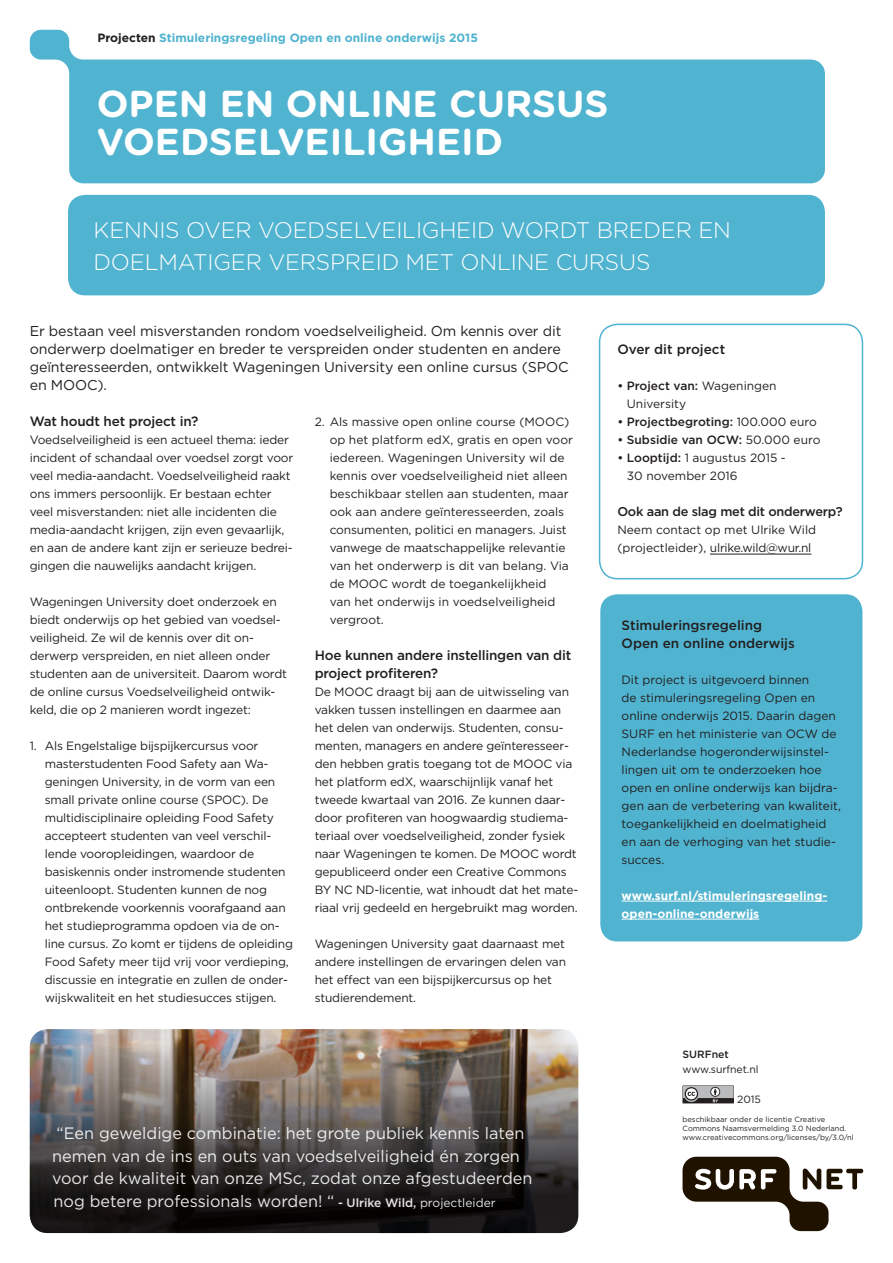
<style>
.page{position:relative;width:893px;height:1263px;background:#fff}
.page>*{position:absolute;margin:0;border:0;box-sizing:border-box;transform-origin:0 0}
.t1{font:700 37.5px/37.5px "Gotham Rounded";color:#fff}
.t2{font:300 22.5px/31.5px "Gotham Rounded";letter-spacing:-.01em;color:#fff}
.t3{font:16.5px/22.5px "Gotham";color:#fff}
.t4{font:14.25px/18px "Gotham";letter-spacing:-.01em;color:#231f20}
.t5{font:500 13.5px/18px "Gotham";letter-spacing:-.015em;color:#231f20}
.t6{font:500 12.75px "Gotham";letter-spacing:-.02em;color:#231f20}
.t7{font:12px/18px "Gotham";letter-spacing:-.015em;color:#231f20}
.t8{font:500 12px "Gotham";color:#231f20}
.t9{font:700 12px "Gotham";color:#50b3cf}
.t10{font:700 12px/18px "Gotham";color:#fff}
.t11{font:10.5px "Gotham";letter-spacing:-.01em;color:#231f20}
.t12{font:500 10.5px "Gotham";color:#231f20}
.t13{font:7.5px/9px "Gotham";color:#231f20}
.s1{color:#231f20}
.s2{font-weight:500;font-size:12px}
.s3{font-size:12px}
.s4{font-weight:500}
.s5{font-weight:400}
</style>
<div class="page">
<div style="left:600px;top:594px;width:262px;height:347px;background:#50b3cf;border-radius:17px"></div>
<hr style="left:622px;top:901px;width:205px;height:1px;background:#fff">
<hr style="left:622px;top:919px;width:137px;height:1px;background:#fff">
<hr style="left:710px;top:554px;width:101px;height:1px;background:#231f20">
<div style="left:599px;top:324px;width:264px;height:255px;border:2px solid #50b3cf;border-radius:18px"></div>
<img style="left:30px;top:1029px;width:548px;height:204px;border-radius:18px">
<svg style="left:30px;top:30px;width:795px;height:153px;fill:#50b3cf"></svg>
<div style="left:68px;top:195px;width:757px;height:100px;background:#50b3cf;border-radius:17px"></div>
<svg style="left:682px;top:1157px;width:181px;height:74px"></svg>
<svg style="left:682px;top:1085px;width:52px;height:18px"></svg>
<p class="t9" style="left:97px;top:30px;width:382px"><span class="s1">Projecten</span> Stimuleringsregeling Open en online onderwijs 2015</p>
<h1 class="t1" style="left:97px;top:84px;width:513px">OPEN EN ONLINE CURSUS<br>VOEDSELVEILIGHEID</h1>
<h2 class="t2" style="left:94px;top:214px;width:639px">KENNIS OVER VOEDSELVEILIGHEID WORDT BREDER EN<br>DOELMATIGER VERSPREID MET ONLINE CURSUS</h2>
<p class="t4" style="left:30px;top:321px;width:540px">Er bestaan veel misverstanden rondom voedselveiligheid. Om kennis over dit onderwerp doelmatiger en breder te verspreiden onder studenten en andere geïnteresseerden, ontwikkelt Wageningen University een online cursus (SPOC en MOOC).</p>
<p class="t5" style="left:30px;top:412px;width:170px">Wat houdt het project in?</p>
<p class="t7" style="left:30px;top:430px;width:265px">Voedselveiligheid is een actueel thema: ieder incident of schandaal over voedsel zorgt voor veel media-aandacht. Voedselveiligheid raakt ons immers persoonlijk. Er bestaan echter veel misverstanden: niet alle incidenten die media-aandacht krijgen, zijn even gevaarlijk, en aan de andere kant zijn er serieuze bedrei&shy;gingen die nauwelijks aandacht krijgen.</p>
<p class="t7" style="left:30px;top:592px;width:259px">Wageningen University doet onderzoek en biedt onderwijs op het gebied van voedsel&shy;veiligheid. Ze wil de kennis over dit on&shy;derwerp verspreiden, en niet alleen onder studenten aan de universiteit. Daarom wordt de online cursus Voedselveiligheid ontwik&shy;keld, die op 2 manieren wordt ingezet:</p>
<p class="t7" style="left:45px;top:736px;width:250px;text-indent:-15px">1. Als Engelstalige bijspijkercursus voor masterstudenten Food Safety aan Wa&shy;geningen University, in de vorm van een small private online course (SPOC). De multidisciplinaire opleiding Food Safety accepteert studenten van veel verschil&shy;lende vooropleidingen, waardoor de basiskennis onder instromende studenten uiteenloopt. Studenten kunnen de nog ontbrekende voorkennis voorafgaand aan het studieprogramma opdoen via de on&shy;line cursus. Zo komt er tijdens de opleiding Food Safety meer tijd vrij voor verdieping, discussie en integratie en zullen de onder&shy;wijskwaliteit en het studiesucces stijgen.</p>
<p class="t7" style="left:330px;top:412px;width:245px;text-indent:-15px">2. Als massive open online course (MOOC) op het platform edX, gratis en open voor iedereen. Wageningen University wil de kennis over voedselveiligheid niet alleen beschikbaar stellen aan studenten, maar ook aan andere geïnteresseerden, zoals consumenten, politici en managers. Juist vanwege de maatschappelijke relevantie van het onderwerp is dit van belang. Via de MOOC wordt de toegankelijkheid<br>van het onderwijs in voedselveiligheid vergroot.</p>
<p class="t5" style="left:315px;top:646px;width:258px">Hoe kunnen andere instellingen van dit project profiteren?</p>
<p class="t7" style="left:315px;top:682px;width:265px">De MOOC draagt bij aan de uitwisseling van vakken tussen instellingen en daarmee aan het delen van onderwijs. Studenten, consu&shy;menten, managers en andere geïnteresseer&shy;den hebben gratis toegang tot de MOOC via het platform edX, waarschijnlijk vanaf het tweede kwartaal van 2016. Ze kunnen daar&shy;door profiteren van hoogwaardig studiema&shy;teriaal over voedselveiligheid, zonder fysiek naar Wageningen te komen. De MOOC wordt gepubliceerd onder een Creative Commons BY NC ND-licentie, wat inhoudt dat het mate&shy;riaal vrij gedeeld en hergebruikt mag worden.</p>
<p class="t7" style="left:315px;top:934px;width:253px">Wageningen University gaat daarnaast met andere instellingen de ervaringen delen van het effect van een bijspijkercursus op het studierendement.</p>
<p class="t3" style="left:52px;top:1122px;width:482px">“Een geweldige combinatie: het grote publiek kennis laten nemen van de ins en outs van voedselveiligheid én zorgen voor de kwaliteit van onze MSc, zodat onze afgestudeerden nog betere professionals worden! “ <span class="s2">- Ulrike Wild,</span> <span class="s3">projectleider</span></p>
<p class="t5" style="left:617px;top:340px;width:109px">Over dit project</p>
<p class="t7" style="left:627px;top:376px;width:151px;text-indent:-9px"><span class="s4">• Project van:</span> Wageningen<br>University</p>
<p class="t8" style="left:617px;top:414px;width:201px">• Projectbegroting: <span class="s5">100.000 euro</span></p>
<p class="t8" style="left:617px;top:432px;width:205px">• Subsidie van OCW: <span class="s5">50.000 euro</span></p>
<p class="t7" style="left:627px;top:448px;width:160px;text-indent:-9px"><span class="s4">• Looptijd:</span> 1 augustus 2015 -<br>30 november 2016</p>
<p class="t6" style="left:617px;top:503px;width:227px">Ook aan de slag met dit onderwerp?</p>
<p class="t7" style="left:617px;top:520px;width:200px">Neem contact op met Ulrike Wild (projectleider), ulrike.wild@wur.nl</p>
<p class="t5" style="left:622px;top:616px;width:175px">Stimuleringsregeling<br>Open en online onderwijs</p>
<p class="t7" style="left:622px;top:670px;width:221px">Dit project is uitgevoerd binnen<br>de stimuleringsregeling Open en online onderwijs 2015. Daarin dagen<br>SURF en het ministerie van OCW de<br>Nederlandse hogeronderwijsinstel&shy;lingen uit om te onderzoeken hoe open en online onderwijs kan bijdra&shy;gen aan de verbetering van kwaliteit, toegankelijkheid en doelmatigheid en aan de verhoging van het studie&shy;succes.</p>
<p class="t10" style="left:622px;top:886px;width:207px">www.surf.nl/stimuleringsregeling&shy;open-online-onderwijs</p>
<p class="t12" style="left:682px;top:1048px;width:48px">SURFnet</p>
<p class="t11" style="left:682px;top:1063px;width:77px">www.surfnet.nl</p>
<p class="t11" style="left:737px;top:1093px;width:25px">2015</p>
<p class="t13" style="left:682px;top:1114px;width:173px">beschikbaar onder de licentie Creative<br>Commons Naamsvermelding 3.0 Nederland. www.creativecommons.org/licenses/by/3.0/nl</p>
</div>
